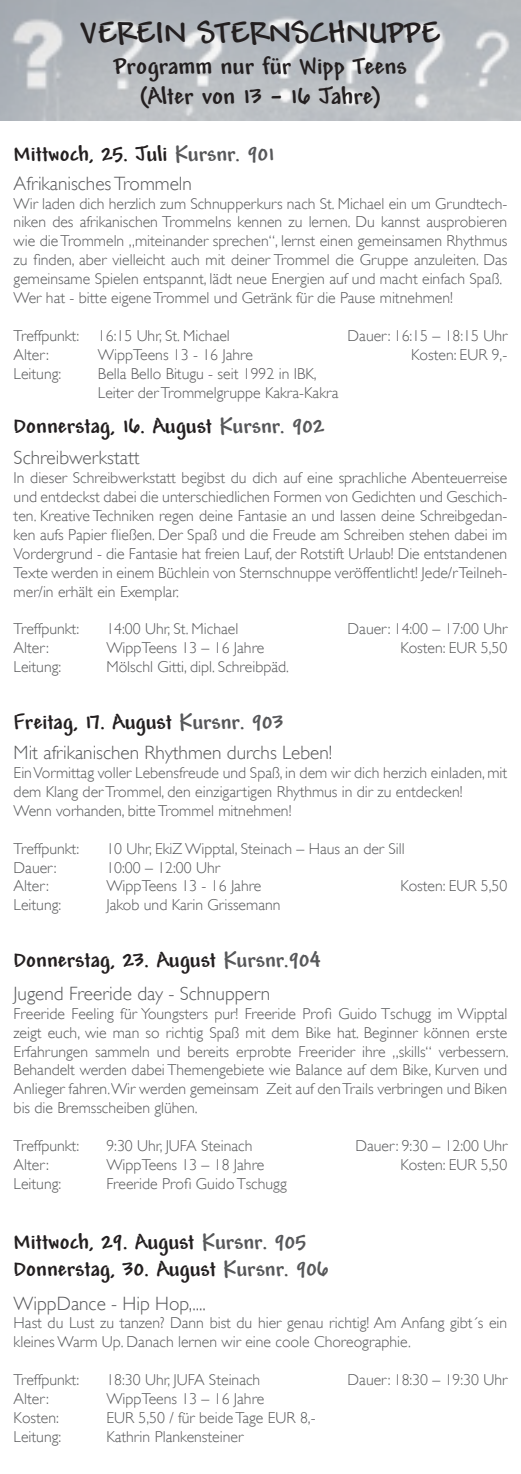
<style>
.page{position:relative;width:521px;height:1474px;background:#fff}
.page>*{position:absolute;margin:0;border:0;box-sizing:border-box;transform-origin:0 0}
.t1{font:700 32.9px "Andy";color:#231f20}
.t2{font:700 25.38px "Andy";color:#231f20}
.t3{font:700 22.75px "Andy";color:#231f20}
.t4{font:300 19.25px "Gill Sans";color:#57585a}
.t5{font:300 15.75px/18.9px "Gill Sans";color:#57585a;text-align:justify}
.s1{color:#57585a}
</style>
<div class="page">
<img style="left:0;top:0;width:521px;height:121px">
<p class="t1" style="left:81px;top:15px;width:361px">VEREIN STERNSCHNUPPE</p>
<p class="t2" style="left:114px;top:52px;width:294px">Programm nur für Wipp Teens</p>
<p class="t2" style="left:139px;top:82px;width:243px">(Alter von 13 – 16 Jahre)</p>
<p class="t3" style="left:14px;top:141px;width:262px">Mittwoch, 25. Juli <span class="s1">Kursnr. 901</span></p>
<p class="t4" style="left:14px;top:172px;width:180px">Afrikanisches Trommeln</p>
<p class="t5" style="left:14px;top:194px;width:495px">Wir laden dich herzlich zum Schnupperkurs nach St. Michael ein um Grundtech&shy;niken des afrikanischen Trommelns kennen zu lernen. Du kannst ausprobieren wie die Trommeln „miteinander sprechen“, lernst einen gemeinsamen Rhythmus zu finden, aber vielleicht auch mit deiner Trommel die Gruppe anzuleiten. Das gemeinsame Spielen entspannt, lädt neue Energien auf und macht einfach Spaß.</p>
<p class="t5" style="left:14px;top:288px;width:441px">Wer hat - bitte eigene Trommel und Getränk für die Pause mitnehmen!</p>
<p class="t5" style="left:14px;top:326px;width:218px">Treffpunkt: 16:15 Uhr, St. Michael</p>
<p class="t5" style="left:348px;top:326px;width:161px">Dauer: 16:15 – 18:15 Uhr</p>
<p class="t5" style="left:14px;top:345px;width:37px">Alter:</p>
<p class="t5" style="left:98px;top:345px;width:157px">WippTeens 13 - 16 Jahre</p>
<p class="t5" style="left:411px;top:345px;width:98px">Kosten: EUR 9,-</p>
<p class="t5" style="left:14px;top:364px;width:49px">Leitung:</p>
<p class="t5" style="left:98px;top:364px;width:220px">Bella Bello Bitugu - seit 1992 in IBK,</p>
<p class="t5" style="left:98px;top:383px;width:242px">Leiter der Trommelgruppe Kakra-Kakra</p>
<p class="t3" style="left:14px;top:413px;width:312px">Donnerstag, 16. August <span class="s1">Kursnr. 902</span></p>
<p class="t4" style="left:14px;top:446px;width:127px">Schreibwerkstatt</p>
<p class="t5" style="left:14px;top:468px;width:495px">In dieser Schreibwerkstatt begibst du dich auf eine sprachliche Abenteuerreise und entdeckst dabei die unterschiedlichen Formen von Gedichten und Geschich&shy;ten. Kreative Techniken regen deine Fantasie an und lassen deine Schreibgedan&shy;ken aufs Papier fließen. Der Spaß und die Freude am Schreiben stehen dabei im Vordergrund - die Fantasie hat freien Lauf, der Rotstift Urlaub! Die entstandenen Texte werden in einem Büchlein von Sternschnuppe veröffentlicht! Jede/r Teilneh&shy;mer/in erhält ein Exemplar.</p>
<p class="t5" style="left:14px;top:619px;width:67px">Treffpunkt:</p>
<p class="t5" style="left:106px;top:619px;width:133px">14:00 Uhr, St. Michael</p>
<p class="t5" style="left:348px;top:619px;width:161px">Dauer: 14:00 – 17:00 Uhr</p>
<p class="t5" style="left:14px;top:638px;width:37px">Alter:</p>
<p class="t5" style="left:106px;top:638px;width:160px">WippTeens 13 – 16 Jahre</p>
<p class="t5" style="left:400px;top:638px;width:108px">Kosten: EUR 5,50</p>
<p class="t5" style="left:14px;top:657px;width:49px">Leitung:</p>
<p class="t5" style="left:106px;top:657px;width:184px">Mölschl Gitti, dipl. Schreibpäd.</p>
<p class="t3" style="left:14px;top:709px;width:271px">Freitag, 17. August <span class="s1">Kursnr. 903</span></p>
<p class="t4" style="left:14px;top:741px;width:320px">Mit afrikanischen Rhythmen durchs Leben!</p>
<p class="t5" style="left:14px;top:763px;width:495px">Ein Vormittag voller Lebensfreude und Spaß, in dem wir dich herzich einladen, mit dem Klang der Trommel, den einzigartigen Rhythmus in dir zu entdecken!</p>
<p class="t5" style="left:14px;top:801px;width:279px">Wenn vorhanden, bitte Trommel mitnehmen!</p>
<p class="t5" style="left:14px;top:839px;width:67px">Treffpunkt:</p>
<p class="t5" style="left:106px;top:839px;width:300px">10 Uhr, EkiZ Wipptal, Steinach – Haus an der Sill</p>
<p class="t5" style="left:14px;top:857px;width:45px">Dauer:</p>
<p class="t5" style="left:106px;top:857px;width:115px">10:00 – 12:00 Uhr</p>
<p class="t5" style="left:14px;top:876px;width:37px">Alter:</p>
<p class="t5" style="left:106px;top:876px;width:157px">WippTeens 13 - 16 Jahre</p>
<p class="t5" style="left:400px;top:876px;width:108px">Kosten: EUR 5,50</p>
<p class="t5" style="left:14px;top:895px;width:49px">Leitung:</p>
<p class="t5" style="left:106px;top:895px;width:176px">Jakob und Karin Grissemann</p>
<p class="t3" style="left:14px;top:947px;width:308px">Donnerstag, 23. August <span class="s1">Kursnr.904</span></p>
<p class="t4" style="left:14px;top:982px;width:258px">Jugend Freeride day - Schnuppern</p>
<p class="t5" style="left:14px;top:1004px;width:496px">Freeride Feeling für Youngsters pur! Freeride Profi Guido Tschugg im Wipptal zeigt euch, wie man so richtig Spaß mit dem Bike hat. Beginner können erste Erfahrungen sammeln und bereits erprobte Freerider ihre „skills“ verbessern.<br>Behandelt werden dabei Themengebiete wie Balance auf dem Bike, Kurven und Anlieger fahren.Wir werden gemeinsam Zeit auf den Trails verbringen und Biken bis die Bremsscheiben glühen.</p>
<p class="t5" style="left:14px;top:1136px;width:67px">Treffpunkt:</p>
<p class="t5" style="left:106px;top:1136px;width:148px">9:30 Uhr, JUFA Steinach</p>
<p class="t5" style="left:355px;top:1136px;width:153px">Dauer: 9:30 – 12:00 Uhr</p>
<p class="t5" style="left:14px;top:1155px;width:37px">Alter:</p>
<p class="t5" style="left:106px;top:1155px;width:160px">WippTeens 13 – 18 Jahre</p>
<p class="t5" style="left:400px;top:1155px;width:108px">Kosten: EUR 5,50</p>
<p class="t5" style="left:14px;top:1174px;width:49px">Leitung:</p>
<p class="t5" style="left:106px;top:1174px;width:182px">Freeride Profi Guido Tschugg</p>
<p class="t3" style="left:14px;top:1229px;width:294px">Mittwoch, 29. August <span class="s1">Kursnr. 905</span></p>
<p class="t3" style="left:14px;top:1256px;width:316px">Donnerstag, 30. August <span class="s1">Kursnr. 906</span></p>
<p class="t4" style="left:14px;top:1291px;width:194px">WippDance - Hip Hop,....</p>
<p class="t5" style="left:14px;top:1313px;width:495px">Hast du Lust zu tanzen? Dann bist du hier genau richtig! Am Anfang gibt´s ein kleines Warm Up. Danach lernen wir eine coole Choreographie.</p>
<p class="t5" style="left:14px;top:1370px;width:67px">Treffpunkt:</p>
<p class="t5" style="left:106px;top:1370px;width:155px">18:30 Uhr, JUFA Steinach</p>
<p class="t5" style="left:348px;top:1370px;width:161px">Dauer: 18:30 – 19:30 Uhr</p>
<p class="t5" style="left:14px;top:1389px;width:37px">Alter:</p>
<p class="t5" style="left:106px;top:1389px;width:160px">WippTeens 13 – 16 Jahre</p>
<p class="t5" style="left:14px;top:1408px;width:47px">Kosten:</p>
<p class="t5" style="left:106px;top:1408px;width:211px">EUR 5,50 / für beide Tage EUR 8,-</p>
<p class="t5" style="left:14px;top:1426px;width:49px">Leitung:</p>
<p class="t5" style="left:106px;top:1426px;width:138px">Kathrin Plankensteiner</p>
</div>
